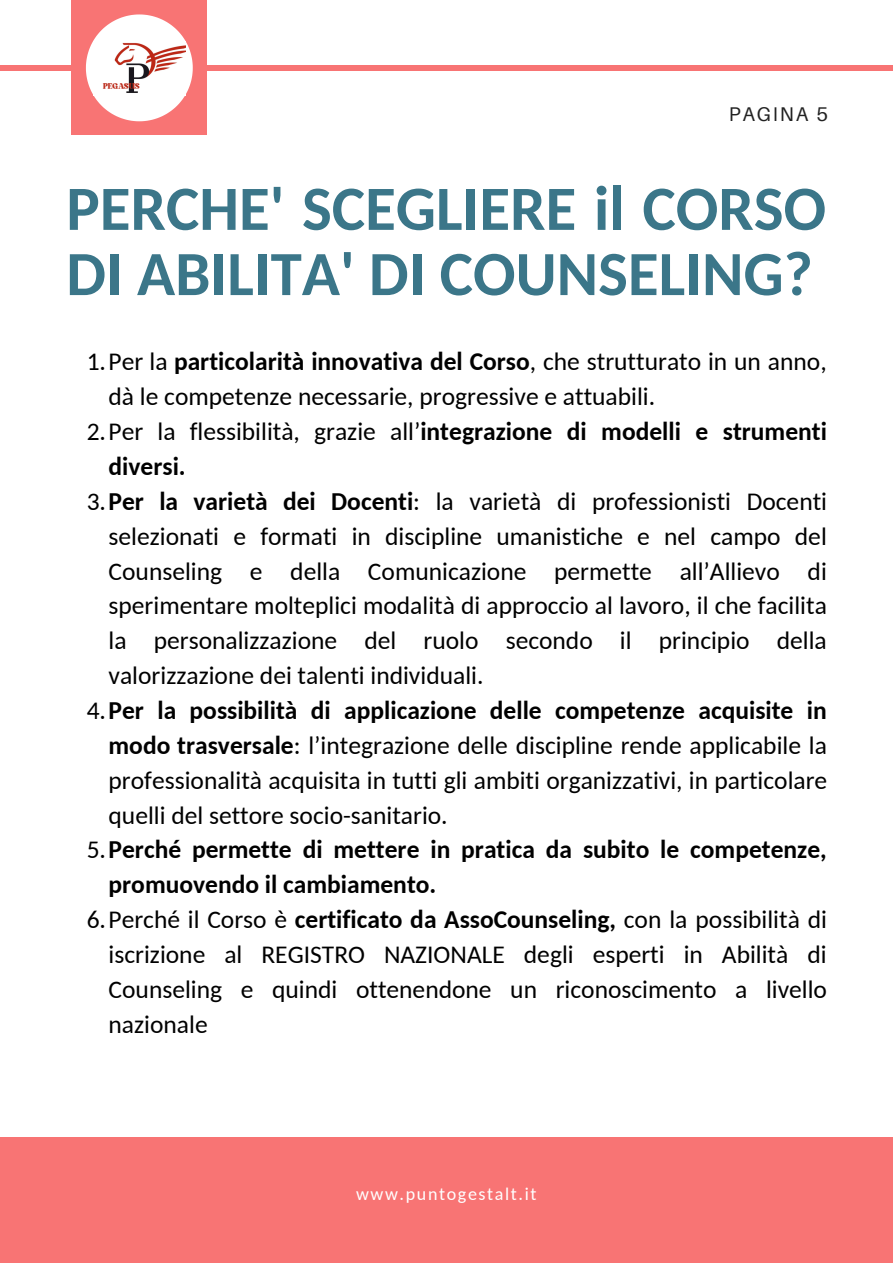
<style>
.page{position:relative;width:893px;height:1264px;background:#fff}
.page>*{position:absolute;margin:0;border:0;box-sizing:border-box;transform-origin:0 0}
.t1{font:700 63px/65.2px "Carlito";color:#3b7689}
.t2{font:25.5px/34.8px "Carlito";color:#000;text-align:justify}
.t3{font:700 25.5px/34.8px "Carlito";color:#000}
.t4{font:19.8px "Aileron";letter-spacing:.09em;color:#222}
.t5{font:18px "Carlito";letter-spacing:.09em;color:#fff}
.t6{font:10.95px "Bright";color:#ba2716}
.s1{font-weight:700}
.s2{font-weight:400}
</style>
<div class="page">
<div style="left:0;top:1137px;width:892px;height:125px;background:#f87474"></div>
<div style="left:0;top:65px;width:892px;height:6px;background:#f87474"></div>
<div style="left:71px;top:0;width:135px;height:135px;background:#f87474"></div>
<svg style="left:86px;top:14px;width:107px;height:107px"></svg>
<img style="left:93px;top:41px;width:92px;height:54px">
<p class="t6" style="left:103px;top:82px;width:38px">PEGASUS</p>
<p class="t4" style="left:728px;top:102px;width:100px">PAGINA 5</p>
<p class="t1" style="left:66px;top:181px;width:761px">PERCHE' SCEGLIERE il CORSO<br>DI ABILITA' DI COUNSELING?</p>
<p class="t2" style="left:109px;top:346px;width:719px;text-indent:-22px">1.Per la <span class="s1">particolarità innovativa del Corso</span>, che strutturato in un anno, dà le competenze necessarie, progressive e attuabili.</p>
<p class="t3" style="left:109px;top:416px;width:719px;text-indent:-22px"><span class="s2">2.Per la flessibilità, grazie all’</span>integrazione di modelli e strumenti diversi.</p>
<p class="t2" style="left:109px;top:486px;width:720px;text-indent:-22px">3.<span class="s1">Per la varietà dei Docenti</span>: la varietà di professionisti Docenti selezionati e formati in discipline umanistiche e nel campo del Counseling e della Comunicazione permette all’Allievo di sperimentare molteplici modalità di approccio al lavoro, il che facilita la personalizzazione del ruolo secondo il principio della valorizzazione dei talenti individuali.</p>
<p class="t2" style="left:109px;top:695px;width:720px;text-indent:-22px">4.<span class="s1">Per la possibilità di applicazione delle competenze acquisite in modo trasversale</span>: l’integrazione delle discipline rende applicabile la professionalità acquisita in tutti gli ambiti organizzativi, in particolare quelli del settore socio-sanitario.</p>
<p class="t3" style="left:109px;top:834px;width:719px;text-indent:-22px"><span class="s2">5.</span>Perché permette di mettere in pratica da subito le competenze, promuovendo il cambiamento.</p>
<p class="t2" style="left:109px;top:904px;width:720px;text-indent:-22px">6.Perché il Corso è <span class="s1">certificato da AssoCounseling,</span> con la possibilità di iscrizione al REGISTRO NAZIONALE degli esperti in Abilità di Counseling e quindi ottenendone un riconoscimento a livello nazionale</p>
<p class="t5" style="left:356px;top:1186px;width:182px">www.puntogestalt.it</p>
</div>
